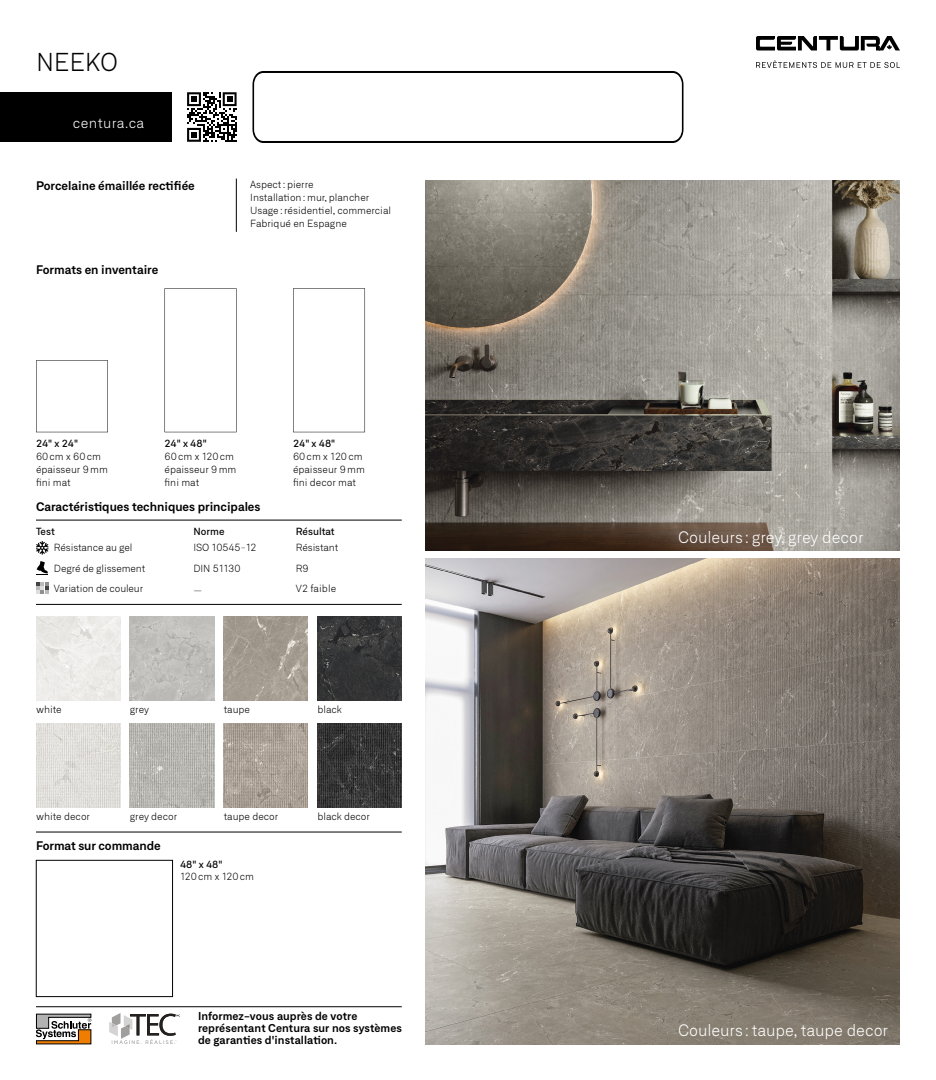
<style>
.page{position:relative;width:936px;height:1080px;background:#fff}
.page>*{position:absolute;margin:0;border:0;box-sizing:border-box;transform-origin:0 0}
.t1{font:300 25px "Neufile Grotesk";letter-spacing:-.01em;color:#000}
.t2{font:300 16px "Neufile Grotesk";color:#fff}
.t3{font:300 14px "Neufile Grotesk";letter-spacing:.03em;color:#fff}
.t4{font:600 12px "Neufile Grotesk";color:#000}
.t5{font:600 11px/12px "Neufile Grotesk";letter-spacing:.01em;color:#000}
.t6{font:300 10px/13px "Neufile Grotesk";color:#000}
.t7{font:500 10px "Neufile Grotesk";color:#000}
</style>
<div class="page">
<img style="left:425px;top:559px;width:475px;height:485px">
<img style="left:425px;top:181px;width:475px;height:370px">
<hr style="left:36px;top:1006px;width:366px;height:1px;background:#000">
<hr style="left:236px;top:179px;width:1px;height:53px;background:#000">
<hr style="left:36px;top:604px;width:366px;height:1px;background:#000">
<hr style="left:36px;top:832px;width:366px;height:1px;background:#000">
<svg style="left:36px;top:541px;width:13px;height:14px"></svg>
<hr style="left:36px;top:520px;width:366px;height:1px;background:#000">
<svg style="left:36px;top:561px;width:12px;height:14px"></svg>
<svg style="left:36px;top:582px;width:13px;height:12px"></svg>
<img style="left:36px;top:616px;width:84px;height:85px">
<img style="left:36px;top:723px;width:84px;height:85px">
<img style="left:224px;top:616px;width:84px;height:85px">
<img style="left:224px;top:723px;width:84px;height:85px">
<img style="left:318px;top:616px;width:84px;height:85px">
<img style="left:318px;top:723px;width:84px;height:85px">
<img style="left:130px;top:616px;width:84px;height:85px">
<img style="left:130px;top:723px;width:84px;height:85px">
<svg style="left:36px;top:360px;width:72px;height:72px"></svg>
<div style="left:36px;top:860px;width:137px;height:137px;border:1px solid #000"></div>
<svg style="left:187px;top:92px;width:50px;height:50px"></svg>
<svg style="left:165px;top:288px;width:72px;height:144px"></svg>
<svg style="left:293px;top:288px;width:72px;height:144px"></svg>
<svg style="left:756px;top:60px;width:144px;height:8px"></svg>
<svg style="left:756px;top:36px;width:144px;height:14px"></svg>
<div style="left:0;top:92px;width:171px;height:50px;background:#000"></div>
<svg style="left:36px;top:1014px;width:55px;height:30px"></svg>
<svg style="left:109px;top:1013px;width:71px;height:31px"></svg>
<svg style="left:252px;top:71px;width:432px;height:72px"></svg>
<h1 class="t1" style="left:36px;top:46px;width:84px">NEEKO</h1>
<h3 class="t3" style="left:73px;top:114px;width:73px">centura.ca</h3>
<p class="t4" style="left:36px;top:177px;width:160px">Porcelaine émaillée rectifiée</p>
<p class="t6" style="left:250px;top:178px;width:142px">Aspect: pierre<br>Installation: mur, plancher<br>Usage: résidentiel, commercial<br>Fabriqué en Espagne</p>
<p class="t4" style="left:36px;top:262px;width:124px">Formats en inventaire</p>
<p class="t7" style="left:36px;top:437px;width:44px">24" x 24"</p>
<p class="t6" style="left:36px;top:450px;width:73px">60cm x 60cm épaisseur 9mm fini mat</p>
<p class="t7" style="left:165px;top:437px;width:44px">24" x 48"</p>
<p class="t6" style="left:165px;top:450px;width:73px">60cm x 120cm épaisseur 9mm fini mat</p>
<p class="t7" style="left:293px;top:437px;width:44px">24" x 48"</p>
<p class="t6" style="left:293px;top:450px;width:73px">60cm x 120cm épaisseur 9mm fini decor mat</p>
<p class="t4" style="left:36px;top:499px;width:226px">Caractéristiques techniques principales</p>
<p class="t7" style="left:36px;top:525px;width:20px">Test</p>
<p class="t7" style="left:193px;top:525px;width:33px">Norme</p>
<p class="t7" style="left:296px;top:525px;width:40px">Résultat</p>
<p class="t6" style="left:54px;top:537px;width:93px;line-height:20.2px">Résistance au gel<br>Degré de glissement<br>Variation de couleur</p>
<p class="t6" style="left:193px;top:537px;width:64px;line-height:20.2px">ISO 10545-12<br>DIN 51130</p>
<p class="t6" style="left:193px;top:583px;width:10px">—</p>
<p class="t6" style="left:296px;top:537px;width:44px;line-height:20.2px">Résistant<br>R9<br>V2 faible</p>
<p class="t6" style="left:36px;top:703px;width:27px">white</p>
<p class="t6" style="left:130px;top:703px;width:21px">grey</p>
<p class="t6" style="left:224px;top:703px;width:28px">taupe</p>
<p class="t6" style="left:318px;top:703px;width:26px">black</p>
<p class="t6" style="left:36px;top:810px;width:56px">white decor</p>
<p class="t6" style="left:130px;top:810px;width:49px">grey decor</p>
<p class="t6" style="left:224px;top:810px;width:56px">taupe decor</p>
<p class="t6" style="left:318px;top:810px;width:54px">black decor</p>
<p class="t4" style="left:36px;top:838px;width:126px">Format sur commande</p>
<p class="t7" style="left:180px;top:858px;width:44px">48" x 48"</p>
<p class="t6" style="left:180px;top:869px;width:76px">120cm x 120cm</p>
<p class="t5" style="left:198px;top:1010px;width:205px">Informez-vous auprès de votre représentant Centura sur nos systèmes de garanties d'installation.</p>
<h2 class="t2" style="left:678px;top:527px;width:187px">Couleurs : grey, grey decor</h2>
<h2 class="t2" style="left:678px;top:1021px;width:211px">Couleurs : taupe, taupe decor</h2>
</div>
